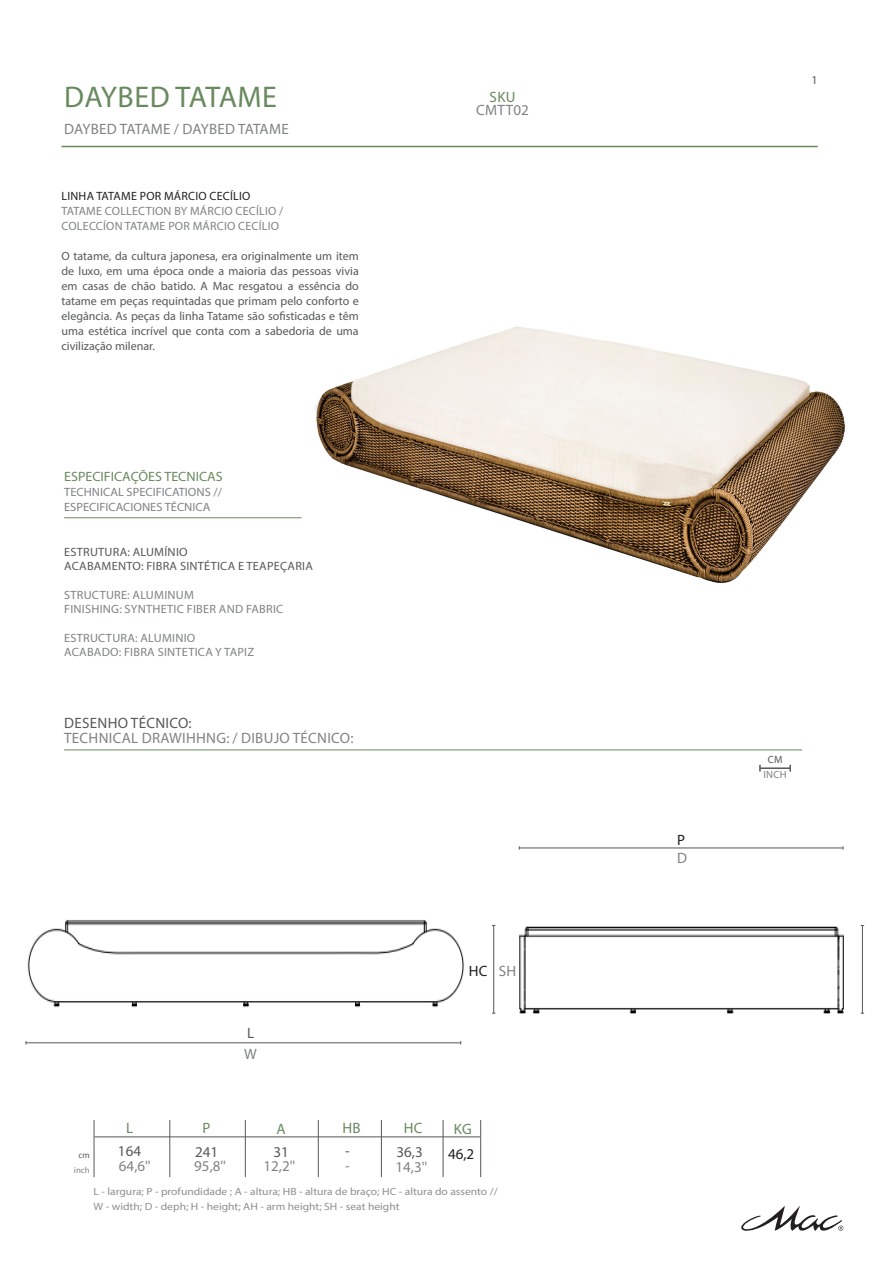
<style>
.page{position:relative;width:893px;height:1263px;background:#fff}
.page>*{position:absolute;margin:0;border:0;box-sizing:border-box;transform-origin:0 0}
.text{font:30px "Myriad Pro";letter-spacing:.01em;color:#69895e}
.text-2{font:15px "Myriad Pro";letter-spacing:.02em;color:#808285}
.text-3{font:15px "Myriad Pro";letter-spacing:.02em;color:#57585a}
.text-4{font:15px "Myriad Pro";letter-spacing:.02em;color:#69895e}
.text-5{font:15px "Myriad Pro";color:#231f20}
.t1{font:13.5px "Myriad Pro";color:#69895e;scale:1.04 1}
.text-6{font:12px/15px "Myriad Pro";letter-spacing:.005em;color:#57585a;text-align:justify}
.text-7{font:12px "Myriad Pro";letter-spacing:.02em;color:#808285}
.text-8{font:12px "Myriad Pro";color:#808285;scale:1.04 1}
.text-9{font:12px "Myriad Pro";letter-spacing:.02em;color:#231f20}
.t2{font:10.5px "Myriad Pro";color:#8d8f92;scale:1.1 1}
.text-10{font:10.5px "Myriad Pro";color:#808285}
.text-11{font:10.5px "Myriad Pro";color:#57585a}
.text-12{font:8.7px "Myriad Pro";color:#808285}
.text-13{font:8.7px "Myriad Pro";color:#57585a}
</style>
<div class="page">
<img style="left:27px;top:920px;width:437px;height:88px">
<hr style="left:62px;top:146px;width:756px;height:1px;background:#69895e">
<svg style="left:741px;top:1206px;width:102px;height:25px"></svg>
<hr style="left:64px;top:750px;width:738px;height:1px;background:#69895e">
<hr style="left:64px;top:517px;width:237px;height:1px;background:#69895e">
<hr style="left:26px;top:1042px;width:435px;height:1px;background:#57585a">
<hr style="left:862px;top:925px;width:1px;height:88px;background:#57585a">
<hr style="left:519px;top:847px;width:324px;height:1px;background:#57585a">
<hr style="left:760px;top:767px;width:30px;height:2px;background:#57585a">
<hr style="left:94px;top:1136px;width:386px;height:1px;background:#57585a">
<hr style="left:169px;top:1120px;width:1px;height:57px;background:#57585a">
<hr style="left:245px;top:1120px;width:1px;height:57px;background:#57585a">
<hr style="left:318px;top:1120px;width:1px;height:57px;background:#57585a">
<hr style="left:94px;top:1120px;width:1px;height:57px;background:#57585a">
<hr style="left:381px;top:1120px;width:1px;height:57px;background:#57585a">
<hr style="left:443px;top:1120px;width:1px;height:57px;background:#57585a">
<hr style="left:480px;top:1120px;width:1px;height:57px;background:#57585a">
<hr style="left:493px;top:925px;width:1px;height:88px;background:#57585a">
<img style="left:519px;top:926px;width:324px;height:87px">
<img style="left:314px;top:326px;width:531px;height:257px">
<p class="text" style="left:64px;top:79px;width:214px">DAYBED TATAME</p>
<p class="text-2" style="left:64px;top:120px;width:226px">DAYBED TATAME / DAYBED TATAME</p>
<p class="text-9" style="left:62px;top:188px;width:190px">LINHA TATAME POR MÁRCIO CECÍLIO</p>
<p class="text-7" style="left:62px;top:203px;width:223px">TATAME COLLECTION BY MÁRCIO CECÍLIO /</p>
<p class="text-7" style="left:62px;top:218px;width:219px">COLECCÍON TATAME POR MÁRCIO CECÍLIO</p>
<p class="text-6" style="left:62px;top:248px;width:299px">O tatame, da cultura japonesa, era originalmente um item de luxo, em uma época onde a maioria das pessoas vivia em casas de chão batido. A Mac resgatou a essência do tatame em peças requintadas que primam pelo conforto e elegância. As peças da linha Tatame são sofisticadas e têm uma estética incrível que conta com a sabedoria de uma civilização milenar.</p>
<p class="t1" style="left:64px;top:468px;width:154px">ESPECIFICAÇÕES TECNICAS</p>
<p class="text-8" style="left:64px;top:485px;width:153px">TECHNICAL SPECIFICATIONS //</p>
<p class="text-8" style="left:64px;top:500px;width:142px">ESPECIFICACIONES TÉCNICA</p>
<p class="text-6" style="left:64px;top:544px;width:125px">ESTRUTURA: ALUMÍNIO</p>
<p class="text-6" style="left:64px;top:558px;width:250px">ACABAMENTO: FIBRA SINTÉTICA E TEAPEÇARIA</p>
<p class="text-7" style="left:64px;top:587px;width:131px">STRUCTURE: ALUMINUM</p>
<p class="text-7" style="left:64px;top:602px;width:221px">FINISHING: SYNTHETIC FIBER AND FABRIC</p>
<p class="text-7" style="left:64px;top:630px;width:133px">ESTRUCTURA: ALUMINIO</p>
<p class="text-7" style="left:64px;top:645px;width:192px">ACABADO: FIBRA SINTETICA Y TAPIZ</p>
<p class="text-3" style="left:64px;top:714px;width:129px">DESENHO TÉCNICO:</p>
<p class="text-2" style="left:64px;top:729px;width:291px">TECHNICAL DRAWIHHNG: / DIBUJO TÉCNICO:</p>
<p class="text-3" style="left:247px;top:1024px;width:9px">L</p>
<p class="text-2" style="left:244px;top:1045px;width:14px">W</p>
<p class="text-4" style="left:490px;top:88px;width:27px">SKU</p>
<p class="text-2" style="left:476px;top:101px;width:54px">CMTT02</p>
<p class="text-5" style="left:469px;top:962px;width:20px">HC</p>
<p class="text-2" style="left:499px;top:962px;width:19px">SH</p>
<p class="text-4" style="left:342px;top:1118px;width:20px">HB</p>
<p class="text-4" style="left:404px;top:1118px;width:20px">HC</p>
<p class="text-3" style="left:345px;top:1143px;width:6px">-</p>
<p class="text-2" style="left:345px;top:1157px;width:6px">-</p>
<p class="text-4" style="left:126px;top:1119px;width:9px">L</p>
<p class="text-4" style="left:203px;top:1118px;width:9px">P</p>
<p class="text-3" style="left:195px;top:1143px;width:25px">241</p>
<p class="text-4" style="left:454px;top:1120px;width:19px">KG</p>
<p class="text-5" style="left:448px;top:1145px;width:28px">46,2</p>
<p class="text-4" style="left:276px;top:1120px;width:11px">A</p>
<p class="text-3" style="left:273px;top:1142px;width:17px">31</p>
<p class="text-3" style="left:118px;top:1141px;width:25px">164</p>
<p class="text-3" style="left:397px;top:1143px;width:28px">36,3</p>
<p class="text-2" style="left:396px;top:1157px;width:33px">14,3''</p>
<p class="text-13" style="left:78px;top:1149px;width:13px">cm</p>
<p class="text-12" style="left:74px;top:1164px;width:17px">inch</p>
<p class="text-2" style="left:119px;top:1157px;width:33px">64,6''</p>
<p class="text-2" style="left:194px;top:1157px;width:33px">95,8''</p>
<p class="text-2" style="left:264px;top:1157px;width:33px">12,2''</p>
<p class="t2" style="left:94px;top:1185px;width:369px">L - largura; P - profundidade ; A - altura; HB - altura de braço; HC - altura do assento //</p>
<p class="t2" style="left:94px;top:1200px;width:280px">W - width; D - deph; H - height; AH - arm height; SH - seat height</p>
<p class="text-6" style="left:811px;top:72px;width:8px">1</p>
<p class="text-5" style="left:677px;top:830px;width:9px">P</p>
<p class="text-2" style="left:677px;top:848px;width:11px">D</p>
<p class="text-11" style="left:768px;top:752px;width:16px">CM</p>
<p class="text-10" style="left:764px;top:768px;width:24px">INCH</p>
</div>
